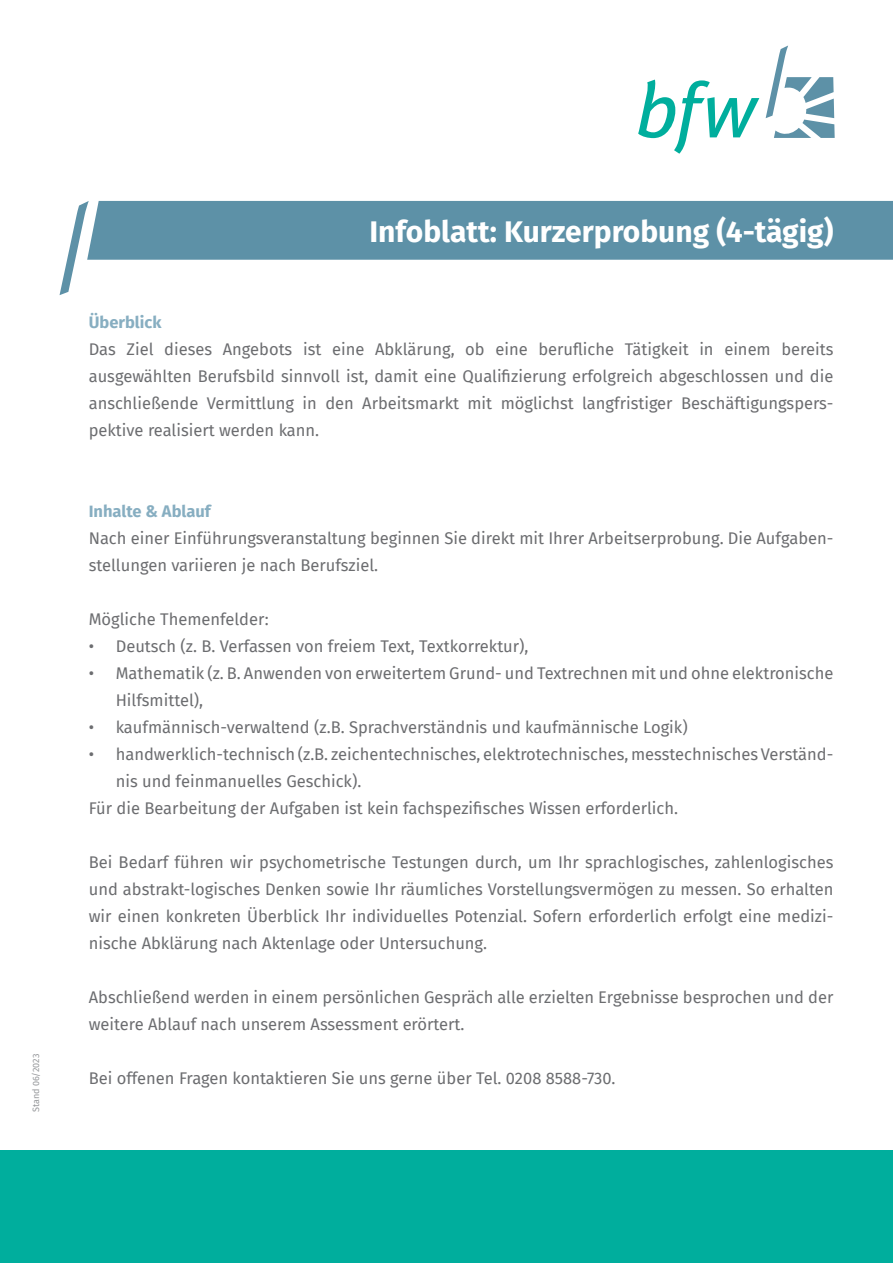
<style>
.page{position:relative;width:893px;height:1263px;background:#fff}
.page>*{position:absolute;margin:0;border:0;box-sizing:border-box;transform-origin:0 0}
.t1{font:700 30px "Fira Sans";color:#fff}
.t2{font:16.5px/27px "Fira Sans";color:#6c6d70}
.t3{font:700 16.5px "Fira Sans";color:#87aec1}
.t4{font:9px "Fira Sans";color:#95979a}
</style>
<div class="page">
<svg style="left:638px;top:45px;width:197px;height:109px"></svg>
<div style="left:0;top:1150px;width:893px;height:113px;background:#00ae9d"></div>
<div style="left:89px;top:201px;width:804px;height:59px;background:#5d91a7"></div>
<svg style="left:60px;top:201px;width:29px;height:94px"></svg>
<p class="t4" style="left:29px;top:1112px;width:60px;rotate:-90deg">Stand 06/2023</p>
<h1 class="t1" style="left:369px;top:206px;width:466px">Infoblatt: Kurzerprobung (4-tägig)</h1>
<p class="t3" style="left:89px;top:308px;width:74px">Überblick</p>
<p class="t2" style="left:89px;top:335px;width:746px;text-align:justify">Das Ziel dieses Angebots ist eine Abklärung, ob eine berufliche Tätigkeit in einem bereits ausgewählten Berufsbild sinnvoll ist, damit eine Qualifizierung erfolgreich abgeschlossen und die anschließende Vermittlung in den Arbeitsmarkt mit möglichst langfristiger Beschäftigungspers&shy;pektive realisiert werden kann.</p>
<p class="t3" style="left:89px;top:497px;width:123px">Inhalte &amp; Ablauf</p>
<p class="t2" style="left:89px;top:524px;width:746px">Nach einer Einführungsveranstaltung beginnen Sie direkt mit Ihrer Arbeitserprobung. Die Aufgaben&shy;stellungen variieren je nach Berufsziel.</p>
<p class="t2" style="left:89px;top:605px;width:181px">Mögliche Themenfelder:</p>
<p class="t2" style="left:89px;top:632px;width:441px">• Deutsch (z. B. Verfassen von freiem Text, Textkorrektur),</p>
<p class="t2" style="left:116px;top:659px;width:719px;text-indent:-27px">• Mathematik (z. B. Anwenden von erweitertem Grund- und Textrechnen mit und ohne elektronische<br>Hilfsmittel),</p>
<p class="t2" style="left:89px;top:713px;width:600px">• kaufmännisch-verwaltend (z.B. Sprachverständnis und kaufmännische Logik)</p>
<p class="t2" style="left:89px;top:740px;width:746px">• handwerklich-technisch (z.B. zeichentechnisches, elektrotechnisches, messtechnisches Verständ-</p>
<p class="t2" style="left:116px;top:767px;width:247px">nis und feinmanuelles Geschick).</p>
<p class="t2" style="left:89px;top:794px;width:591px">Für die Bearbeitung der Aufgaben ist kein fachspezifisches Wissen erforderlich.</p>
<p class="t2" style="left:89px;top:848px;width:746px;text-align:justify">Bei Bedarf führen wir psychometrische Testungen durch, um Ihr sprachlogisches, zahlenlogisches und abstrakt-logisches Denken sowie Ihr räumliches Vorstellungsvermögen zu messen. So erhalten wir einen konkreten Überblick Ihr individuelles Potenzial. Sofern erforderlich erfolgt eine medizi&shy;nische Abklärung nach Aktenlage oder Untersuchung.</p>
<p class="t2" style="left:89px;top:983px;width:746px">Abschließend werden in einem persönlichen Gespräch alle erzielten Ergebnisse besprochen und der weitere Ablauf nach unserem Assessment erörtert.</p>
<p class="t2" style="left:89px;top:1064px;width:528px">Bei offenen Fragen kontaktieren Sie uns gerne über Tel. 0208 8588-730.</p>
</div>
